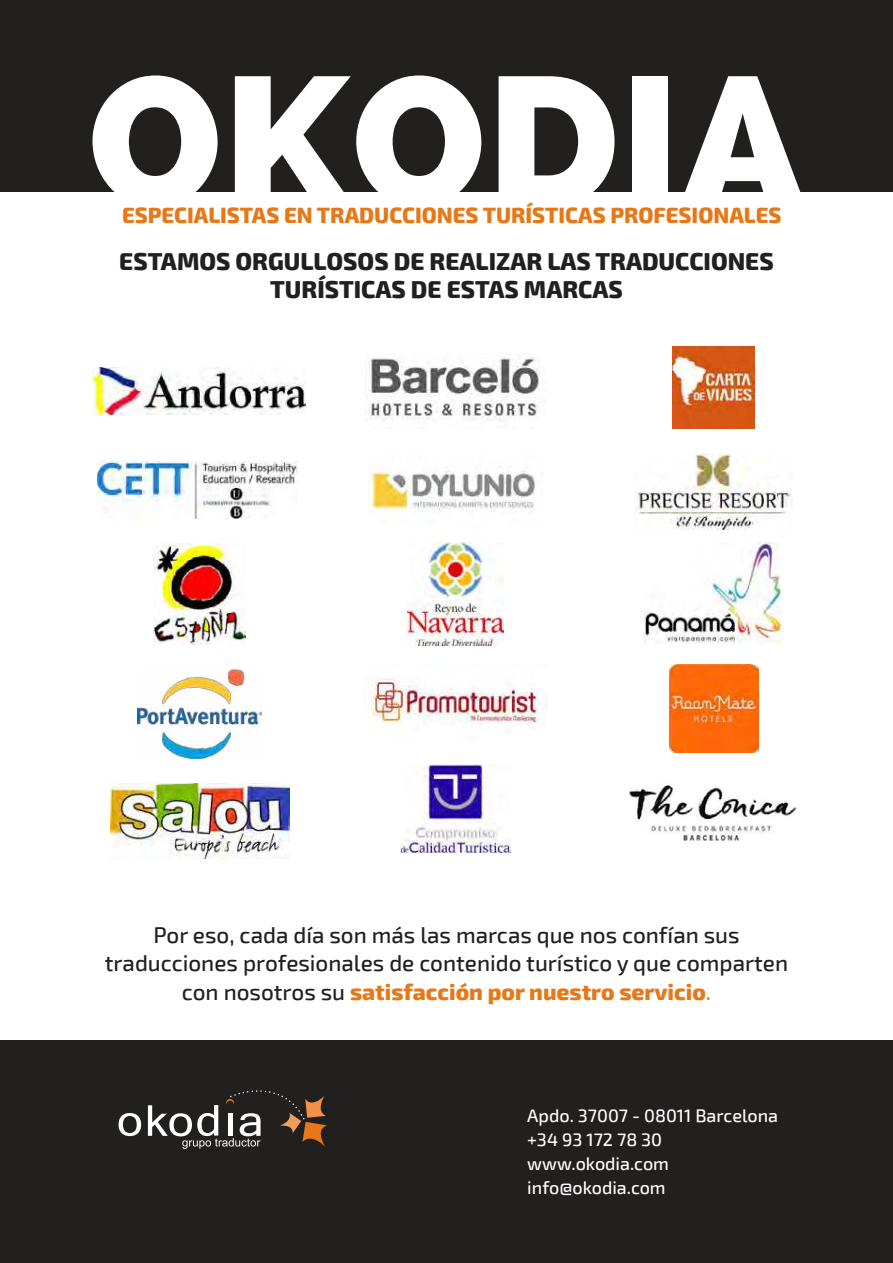
<style>
.page{position:relative;width:893px;height:1263px;background:#fff}
.page>*{position:absolute;margin:0;border:0;box-sizing:border-box;transform-origin:0 0}
.t1{font:800 24px/28.5px "Exo 2";color:#221f1f;text-align:center}
.t2{font:500 22.5px/28.5px "Exo 2";color:#221f1f;text-align:center}
.t3{font:800 21.75px "Exo 2";color:#e77817}
.t4{font:500 18px/24px "Exo 2";color:#fff}
.s1{font-weight:800;color:#e77817}
.s2{color:#e77817}
</style>
<div class="page">
<div style="left:0;top:0;width:893px;height:191px;background:#221f1f"></div>
<svg style="left:92px;top:75px;width:126px;height:117px"></svg>
<svg style="left:235px;top:75px;width:246px;height:117px"></svg>
<svg style="left:499px;top:76px;width:115px;height:116px"></svg>
<div style="left:632px;top:76px;width:36px;height:131px;background:#fff"></div>
<svg style="left:679px;top:76px;width:127px;height:116px"></svg>
<img style="left:94px;top:368px;width:211px;height:46px">
<img style="left:97px;top:462px;width:201px;height:56px">
<img style="left:154px;top:544px;width:91px;height:101px">
<img style="left:137px;top:669px;width:125px;height:89px">
<img style="left:110px;top:783px;width:179px;height:75px">
<img style="left:366px;top:354px;width:174px;height:67px">
<img style="left:369px;top:467px;width:166px;height:45px">
<img style="left:407px;top:543px;width:97px;height:102px">
<img style="left:364px;top:677px;width:181px;height:47px">
<img style="left:400px;top:765px;width:111px;height:88px">
<img style="left:673px;top:347px;width:82px;height:82px">
<img style="left:635px;top:454px;width:158px;height:76px">
<img style="left:645px;top:543px;width:137px;height:101px">
<img style="left:669px;top:664px;width:89px;height:89px">
<img style="left:629px;top:784px;width:168px;height:57px">
<div style="left:0;top:1041px;width:893px;height:222px;background:#221f1f"></div>
<svg style="left:119px;top:1113px;width:22px;height:23px"></svg>
<svg style="left:148px;top:1090px;width:179px;height:59px"></svg>
<p class="t3" style="left:122px;top:203px;width:661px">ESPECIALISTAS EN TRADUCCIONES TURÍSTICAS PROFESIONALES</p>
<p class="t1" style="left:119px;top:247px;width:656px">ESTAMOS ORGULLOSOS DE REALIZAR LAS TRADUCCIONES<br>TURÍSTICAS DE ESTAS MARCAS</p>
<p class="t2" style="left:105px;top:921px;width:685px">Por eso, cada día son más las marcas que nos confían sus traducciones profesionales de contenido turístico y que comparten con nosotros su <span class="s1">satisfacción por nuestro servicio</span><span class="s2">.</span></p>
<p class="t4" style="left:527px;top:1104px;width:252px">Apdo. 37007 - 08011 Barcelona +34 93 172 78 30 www.okodia.com info@okodia.com</p>
</div>
